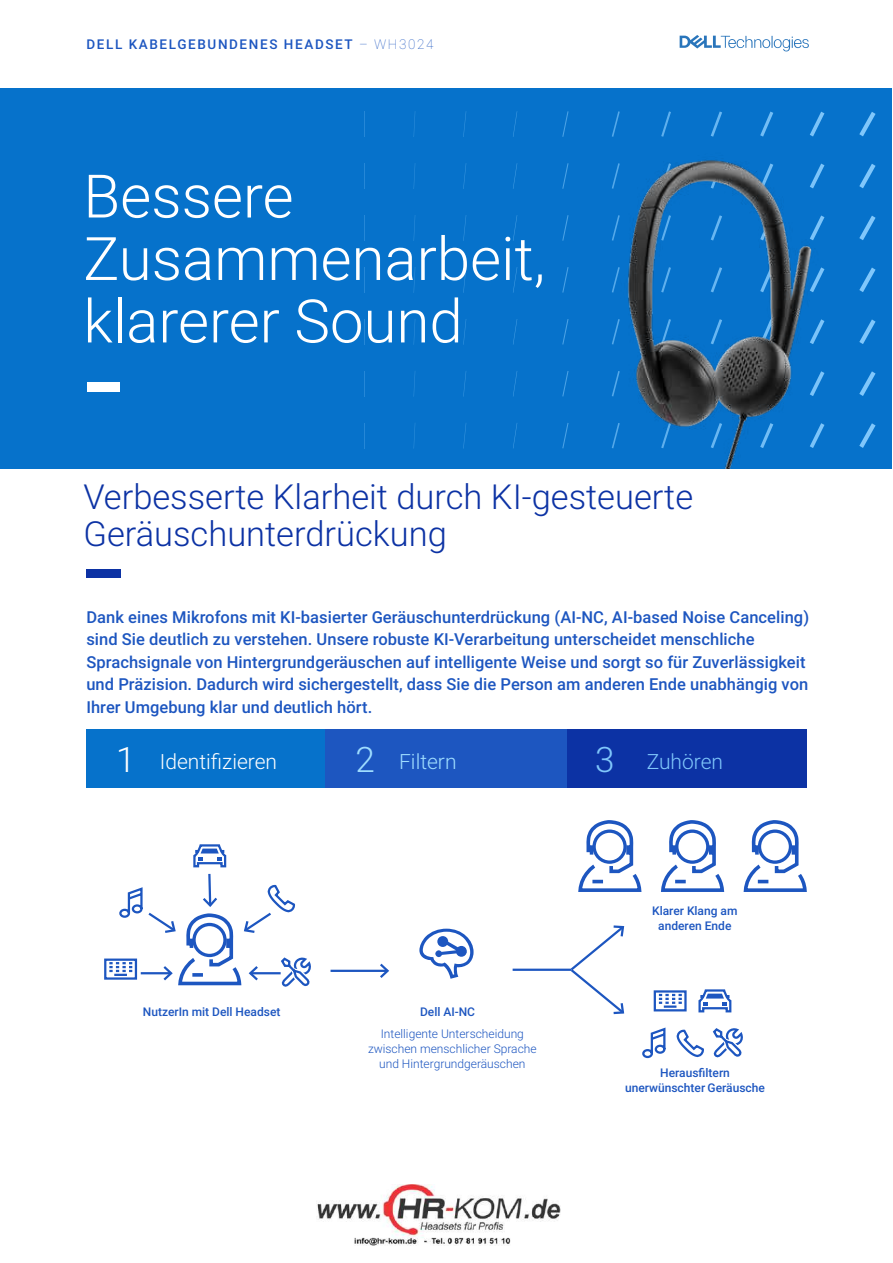
<style>
.page{position:relative;width:893px;height:1263px;background:#fff}
.page>*{position:absolute;margin:0;border:0;box-sizing:border-box;transform-origin:0 0}
.t1{font:300 60px/62.4px "Roboto";color:#fff}
.t2{font:300 34.5px/37.5px "Roboto";color:#0c32a4}
.t3{font:300 21px "Roboto";color:#fff}
.t4{font:300 21px "Roboto";color:#9fddff}
.t5{font:300 21px "Roboto";color:#80c7fb}
.t6{font:500 16.5px/22.5px "Roboto";letter-spacing:.005em;color:#1d56c0}
.t7{font:500 13.5px "Roboto";letter-spacing:.12em;color:#1d56c0}
.t8{font:500 12px/15px "Roboto";color:#1d56c0;text-align:center}
.t9{font:300 12px/15px "Roboto";color:#1d56c0;text-align:center}
.s1{font-weight:100}
.s2{font-size:35.1px}
</style>
<div class="page">
<div style="left:1px;top:89px;width:891px;height:380px;background:#0672cb"></div>
<svg style="left:513px;top:111px;width:4px;height:26px"></svg>
<svg style="left:463px;top:112px;width:3px;height:25px"></svg>
<svg style="left:413px;top:113px;width:2px;height:24px"></svg>
<svg style="left:364px;top:111px;width:1px;height:26px"></svg>
<svg style="left:859px;top:112px;width:16px;height:24px"></svg>
<svg style="left:810px;top:112px;width:14px;height:24px"></svg>
<svg style="left:760px;top:112px;width:13px;height:25px"></svg>
<svg style="left:711px;top:111px;width:11px;height:26px"></svg>
<svg style="left:661px;top:111px;width:10px;height:26px"></svg>
<svg style="left:612px;top:111px;width:8px;height:26px"></svg>
<svg style="left:562px;top:111px;width:7px;height:26px"></svg>
<svg style="left:513px;top:163px;width:4px;height:26px"></svg>
<svg style="left:463px;top:163px;width:3px;height:26px"></svg>
<svg style="left:413px;top:165px;width:2px;height:24px"></svg>
<svg style="left:364px;top:163px;width:1px;height:26px"></svg>
<svg style="left:863px;top:164px;width:12px;height:24px"></svg>
<svg style="left:562px;top:163px;width:7px;height:26px"></svg>
<svg style="left:513px;top:215px;width:4px;height:26px"></svg>
<svg style="left:463px;top:215px;width:3px;height:26px"></svg>
<svg style="left:413px;top:217px;width:2px;height:24px"></svg>
<svg style="left:364px;top:215px;width:1px;height:26px"></svg>
<svg style="left:863px;top:216px;width:12px;height:24px"></svg>
<svg style="left:562px;top:215px;width:7px;height:26px"></svg>
<svg style="left:513px;top:267px;width:4px;height:26px"></svg>
<svg style="left:463px;top:267px;width:3px;height:26px"></svg>
<svg style="left:413px;top:269px;width:2px;height:24px"></svg>
<svg style="left:364px;top:267px;width:1px;height:26px"></svg>
<svg style="left:863px;top:268px;width:12px;height:24px"></svg>
<svg style="left:562px;top:267px;width:7px;height:26px"></svg>
<svg style="left:513px;top:319px;width:4px;height:26px"></svg>
<svg style="left:463px;top:319px;width:3px;height:26px"></svg>
<svg style="left:413px;top:320px;width:2px;height:25px"></svg>
<svg style="left:364px;top:319px;width:1px;height:26px"></svg>
<svg style="left:863px;top:319px;width:12px;height:25px"></svg>
<svg style="left:562px;top:319px;width:7px;height:26px"></svg>
<svg style="left:513px;top:371px;width:4px;height:26px"></svg>
<svg style="left:463px;top:371px;width:3px;height:26px"></svg>
<svg style="left:413px;top:372px;width:2px;height:25px"></svg>
<svg style="left:364px;top:371px;width:1px;height:26px"></svg>
<svg style="left:863px;top:371px;width:12px;height:25px"></svg>
<svg style="left:562px;top:371px;width:7px;height:25px"></svg>
<svg style="left:513px;top:423px;width:4px;height:25px"></svg>
<svg style="left:463px;top:423px;width:3px;height:26px"></svg>
<svg style="left:413px;top:424px;width:2px;height:25px"></svg>
<svg style="left:364px;top:423px;width:1px;height:26px"></svg>
<svg style="left:863px;top:423px;width:12px;height:25px"></svg>
<svg style="left:562px;top:423px;width:7px;height:25px"></svg>
<svg style="left:680px;top:35px;width:129px;height:16px"></svg>
<div style="left:87px;top:383px;width:33px;height:9px;background:#fff"></div>
<img style="left:612px;top:160px;width:251px;height:308px">
<svg style="left:419px;top:929px;width:55px;height:50px"></svg>
<div style="left:435px;top:950px;width:7px;height:7px;background:#1d56c0;border-radius:50%"></div>
<div style="left:437px;top:936px;width:11px;height:11px;background:#1d56c0;border-radius:50%"></div>
<div style="left:456px;top:946px;width:11px;height:11px;background:#1d56c0;border-radius:50%"></div>
<svg style="left:568px;top:925px;width:57px;height:90px"></svg>
<hr style="left:331px;top:970px;width:57px;height:2px;background:#1d56c0">
<svg style="left:378px;top:963px;width:11px;height:15px"></svg>
<hr style="left:513px;top:969px;width:59px;height:2px;background:#1d56c0">
<div style="left:86px;top:569px;width:35px;height:9px;background:#0c32a4"></div>
<svg style="left:698px;top:989px;width:34px;height:24px"></svg>
<svg style="left:653px;top:990px;width:34px;height:22px"></svg>
<svg style="left:661px;top:820px;width:64px;height:72px"></svg>
<svg style="left:578px;top:820px;width:64px;height:72px"></svg>
<svg style="left:743px;top:820px;width:64px;height:72px"></svg>
<div style="left:86px;top:729px;width:242px;height:59px;background:#0672cb"></div>
<div style="left:565px;top:729px;width:242px;height:59px;background:#0c32a4"></div>
<div style="left:326px;top:729px;width:241px;height:59px;background:#1d56c0"></div>
<svg style="left:104px;top:844px;width:207px;height:143px"></svg>
<svg style="left:676px;top:1029px;width:28px;height:29px"></svg>
<svg style="left:642px;top:1027px;width:24px;height:32px"></svg>
<svg style="left:712px;top:1028px;width:31px;height:30px"></svg>
<img style="left:317px;top:1184px;width:244px;height:62px">
<p class="t7" style="left:86px;top:35px;width:349px">DELL KABELGEBUNDENES HEADSET <span class="s1">– WH3024</span></p>
<h1 class="t1" style="left:83px;top:163px;width:463px">Bessere<br>Zusammenarbeit, klarerer Sound</h1>
<h2 class="t2" style="left:83px;top:476px;width:611px">Verbesserte Klarheit durch KI-gesteuerte<br>Geräuschunterdrückung</h2>
<p class="t6" style="left:86px;top:605px;width:724px">Dank eines Mikrofons mit KI-basierter Geräuschunterdrückung (AI-NC, AI-based Noise Canceling) sind Sie deutlich zu verstehen. Unsere robuste KI-Verarbeitung unterscheidet menschliche Sprachsignale von Hintergrundgeräuschen auf intelligente Weise und sorgt so für Zuverlässigkeit und Präzision. Dadurch wird sichergestellt, dass Sie die Person am anderen Ende unabhängig von Ihrer Umgebung klar und deutlich hört.</p>
<p class="t3" style="left:116px;top:747px;width:162px"><span class="s2">1</span> Identifizieren</p>
<p class="t4" style="left:356px;top:747px;width:102px"><span class="s2">2</span> Filtern</p>
<p class="t5" style="left:595px;top:747px;width:130px"><span class="s2">3</span> Zuhören</p>
<p class="t8" style="left:143px;top:1003px;width:139px">NutzerIn mit Dell Headset</p>
<p class="t8" style="left:420px;top:1003px;width:57px">Dell AI-NC</p>
<p class="t9" style="left:368px;top:1026px;width:170px">Intelligente Unterscheidung zwischen menschlicher Sprache und Hintergrundgeräuschen</p>
<p class="t8" style="left:652px;top:902px;width:87px">Klarer Klang am anderen Ende</p>
<p class="t8" style="left:625px;top:1065px;width:141px">Herausfiltern unerwünschter Geräusche</p>
</div>
